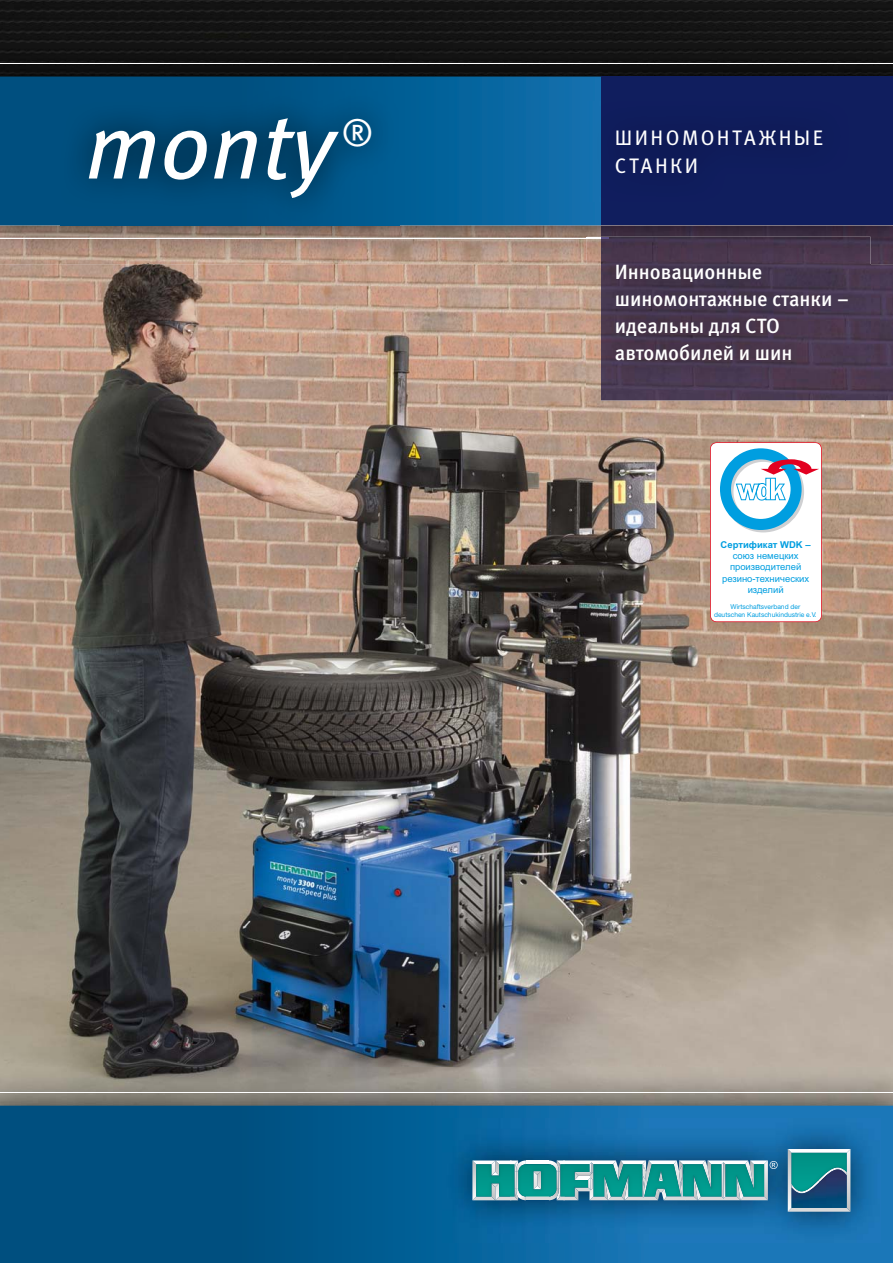
<style>
.page{position:relative;width:893px;height:1263px;background:#fff}
.page>*{position:absolute;margin:0;border:0;box-sizing:border-box;transform-origin:0 0}
.t1{font:italic 93px "Meta Pro";color:#fff}
.t2{font:italic 37.5px "Meta Pro";color:#fff}
.t3{font:21px/28.5px "Meta Pro";letter-spacing:.12em;color:#fff;scale:.96 1}
.t4{font:500 20.7px/27px "Meta Pro";color:#fff}
.t5{font:9.45px/11.4px "Arial";color:#009ee0;text-align:center}
.t6{font:700 9.45px "Arial";color:#009ee0}
.t7{font:6.75px/7.9px "Helvetica Neue";color:#009ee0;text-align:center}
</style>
<div class="page">
<img style="left:0;top:225px;width:893px;height:881px">
<img style="left:0;top:0;width:893px;height:77px">
<img style="left:0;top:75px;width:603px;height:183px">
<svg style="left:0;top:77px;width:601px;height:148px;background:#065f96"></svg>
<svg style="left:0;top:1106px;width:893px;height:157px;background:#04598d"></svg>
<img style="left:60px;top:90px;width:340px;height:135px">
<hr style="left:0;top:238px;width:608px;height:1px;background:#fff">
<hr style="left:0;top:63px;width:893px;height:1px;background:#fff">
<hr style="left:0;top:1092px;width:893px;height:1px;background:#fff">
<img style="left:846px;top:264px;width:47px;height:136px">
<img style="left:601px;top:389px;width:245px;height:11px">
<div style="left:601px;top:77px;width:292px;height:148px;background:#101e5e"></div>
<img style="left:587px;top:237px;width:283px;height:152px">
<svg style="left:587px;top:238px;width:21px;height:1px"></svg>
<img style="left:587px;top:101px;width:14px;height:101px">
<img style="left:442px;top:1118px;width:439px;height:124px">
<svg style="left:526px;top:1196px;width:23px;height:4px"></svg>
<hr style="left:526px;top:1160px;width:23px;height:4px;background:#fff">
<svg style="left:472px;top:1160px;width:54px;height:40px"></svg>
<img style="left:476px;top:1164px;width:38px;height:32px">
<img style="left:518px;top:1164px;width:31px;height:32px">
<svg style="left:788px;top:1149px;width:62px;height:63px"></svg>
<img style="left:791px;top:1153px;width:56px;height:16px">
<svg style="left:549px;top:1160px;width:229px;height:40px;background:#49a7a5"></svg>
<img style="left:680px;top:1164px;width:3px;height:24px">
<img style="left:679px;top:1166px;width:3px;height:17px">
<img style="left:791px;top:1169px;width:56px;height:39px">
<svg style="left:710px;top:442px;width:112px;height:180px"></svg>
<h1 class="t1" style="left:85px;top:112px;width:251px">monty</h1>
<h2 class="t2" style="left:340px;top:119px;width:34px">®</h2>
<p class="t3" style="left:615px;top:125px;width:218px">ШИНОМОНТАЖНЫЕ<br>СТАНКИ</p>
<p class="t4" style="left:615px;top:260px;width:235px">Инновационные шиномонтажные станки – идеальны для СТО автомобилей и шин</p>
<p class="t6" style="left:721px;top:539px;width:92px">Сертификат WDK –</p>
<p class="t5" style="left:722px;top:550px;width:89px">союз немецких производителей резино-технических изделий</p>
<p class="t7" style="left:714px;top:603px;width:104px">Wirtschaftsverband der<br>deutschen Kautschukindustrie e.V.</p>
</div>
